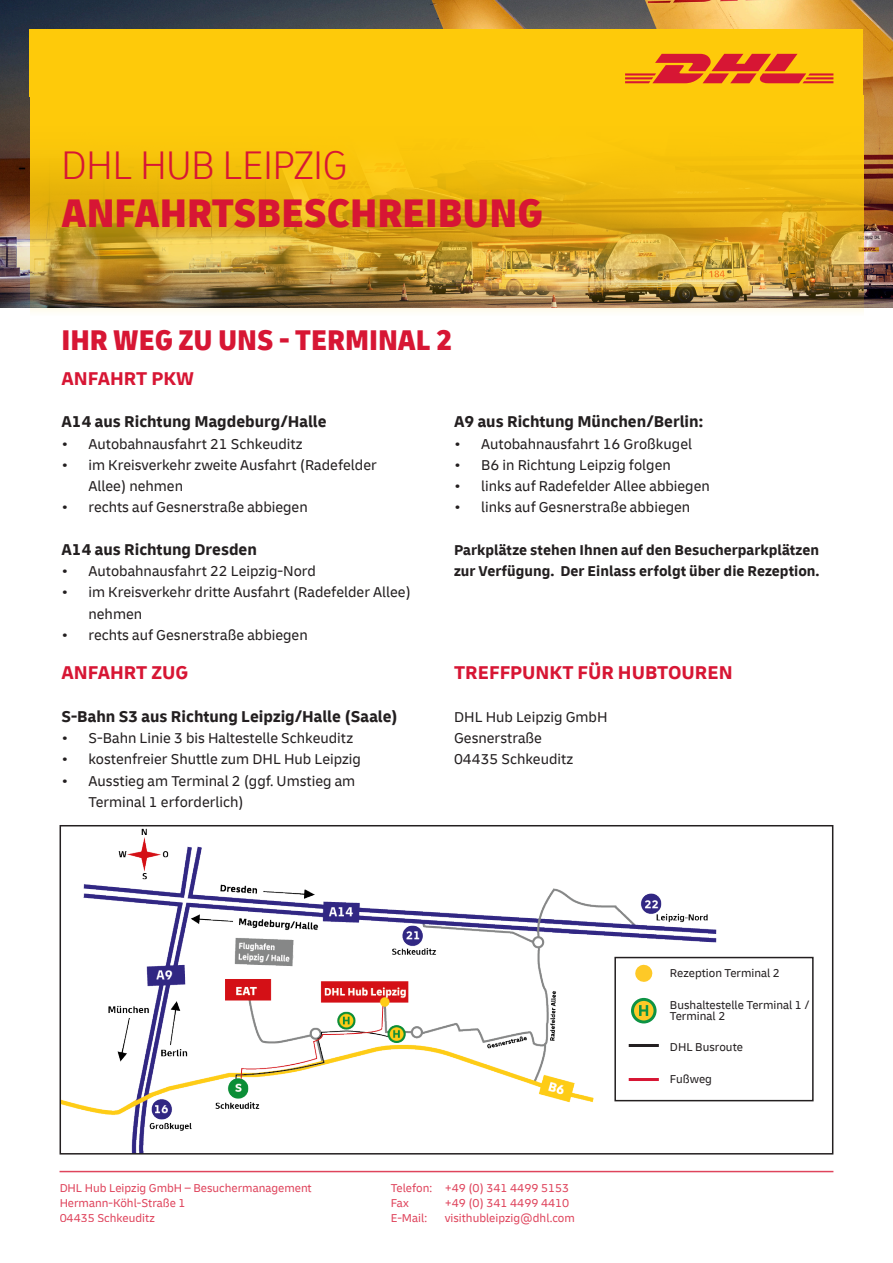
<style>
.page{position:relative;width:893px;height:1263px;background:#fff}
.page>*{position:absolute;margin:0;border:0;box-sizing:border-box;transform-origin:0 0}
._01_Headline_26pt__m{font:900 condensed 42px "Delivery Arabic";color:#d71634}
._01_Headline_26pt__m-2{font:300 condensed 42px "Delivery Arabic";color:#d71634}
._03_Copy_text_9pt_5m{font:900 condensed 30px "Delivery";color:#d71634}
._03_Copy_text_9pt_5m-2{font:700 19.5px "Delivery";color:#d71634}
._03_Copy_text_9pt_5m-3{font:700 16.5px "Delivery";color:#231f20}
._03_Copy_text_9pt_5m-4{font:15px/21.3px "Delivery";color:#231f20}
.t1{font:700 15px "Delivery";color:#231f20}
.t2{font:12px/15px "Delivery";color:#d71634}
._03_Copy_text_9pt_5m-5{font:12px/10.6px "Delivery";color:#231f20}
</style>
<div class="page">
<img style="left:0;top:0;width:893px;height:307px">
<img style="left:30px;top:97px;width:833px;height:215px">
<div style="left:30px;top:30px;width:833px;height:67px;background:#feca0a"></div>
<svg style="left:625px;top:54px;width:208px;height:29px"></svg>
<hr style="left:60px;top:1171px;width:773px;height:1px;background:#d71634">
<img style="left:63px;top:828px;width:653px;height:323px">
<div style="left:60px;top:825px;width:773px;height:329px;border:2px solid #231f20"></div>
<div style="left:614px;top:957px;width:200px;height:144px;border:2px solid #231f20"></div>
<svg style="left:633px;top:962px;width:22px;height:22px"></svg>
<svg style="left:632px;top:999px;width:23px;height:23px"></svg>
<div style="left:631px;top:998px;width:26px;height:25px;border:3px solid #0d9344;border-radius:50%"></div>
<svg style="left:639px;top:1005px;width:9px;height:11px"></svg>
<hr style="left:629px;top:1044px;width:30px;height:3px;background:#231f20">
<hr style="left:629px;top:1078px;width:30px;height:3px;background:#d71634">
<p class="_01_Headline_26pt__m-2" style="left:61px;top:136px;width:288px">DHL HUB LEIPZIG</p>
<p class="_01_Headline_26pt__m" style="left:61px;top:188px;width:483px">ANFAHRTSBESCHREIBUNG</p>
<p class="_03_Copy_text_9pt_5m" style="left:61px;top:321px;width:392px">IHR WEG ZU UNS - TERMINAL 2</p>
<p class="_03_Copy_text_9pt_5m-2" style="left:61px;top:366px;width:134px">ANFAHRT PKW</p>
<p class="_03_Copy_text_9pt_5m-3" style="left:61px;top:411px;width:267px">A14 aus Richtung Magdeburg/Halle</p>
<p class="_03_Copy_text_9pt_5m-4" style="left:61px;top:433px;width:243px">• Autobahnausfahrt 21 Schkeuditz</p>
<p class="_03_Copy_text_9pt_5m-4" style="left:88px;top:454px;width:290px;text-indent:-27px">• im Kreisverkehr zweite Ausfahrt (Radefelder<br>Allee) nehmen</p>
<p class="_03_Copy_text_9pt_5m-4" style="left:61px;top:497px;width:248px">• rechts auf Gesnerstraße abbiegen</p>
<p class="_03_Copy_text_9pt_5m-3" style="left:61px;top:539px;width:197px">A14 aus Richtung Dresden</p>
<p class="_03_Copy_text_9pt_5m-4" style="left:61px;top:560px;width:256px">• Autobahnausfahrt 22 Leipzig-Nord</p>
<p class="_03_Copy_text_9pt_5m-4" style="left:88px;top:582px;width:324px;text-indent:-27px">• im Kreisverkehr dritte Ausfahrt (Radefelder Allee) nehmen</p>
<p class="_03_Copy_text_9pt_5m-4" style="left:61px;top:624px;width:248px">• rechts auf Gesnerstraße abbiegen</p>
<p class="_03_Copy_text_9pt_5m-2" style="left:61px;top:661px;width:128px">ANFAHRT ZUG</p>
<p class="_03_Copy_text_9pt_5m-3" style="left:61px;top:706px;width:338px">S-Bahn S3 aus Richtung Leipzig/Halle (Saale)</p>
<p class="_03_Copy_text_9pt_5m-4" style="left:61px;top:727px;width:293px">• S-Bahn Linie 3 bis Haltestelle Schkeuditz</p>
<p class="_03_Copy_text_9pt_5m-4" style="left:61px;top:749px;width:301px">• kostenfreier Shuttle zum DHL Hub Leipzig</p>
<p class="_03_Copy_text_9pt_5m-4" style="left:88px;top:770px;width:268px;text-indent:-27px">• Ausstieg am Terminal 2 (ggf. Umstieg am<br>Terminal 1 erforderlich)</p>
<p class="_03_Copy_text_9pt_5m-3" style="left:454px;top:411px;width:250px">A9 aus Richtung München/Berlin:</p>
<p class="_03_Copy_text_9pt_5m-4" style="left:454px;top:433px;width:239px">• Autobahnausfahrt 16 Großkugel</p>
<p class="_03_Copy_text_9pt_5m-4" style="left:454px;top:454px;width:218px">• B6 in Richtung Leipzig folgen</p>
<p class="_03_Copy_text_9pt_5m-4" style="left:454px;top:475px;width:257px">• links auf Radefelder Allee abbiegen</p>
<p class="_03_Copy_text_9pt_5m-4" style="left:454px;top:497px;width:238px">• links auf Gesnerstraße abbiegen</p>
<p class="t1" style="left:454px;top:540px;width:367px">Parkplätze stehen Ihnen auf den Besucherparkplätzen</p>
<p class="t1" style="left:454px;top:562px;width:367px">zur Verfügung. Der Einlass erfolgt über die Rezeption.</p>
<p class="_03_Copy_text_9pt_5m-2" style="left:454px;top:661px;width:280px">TREFFPUNKT FÜR HUBTOUREN</p>
<p class="_03_Copy_text_9pt_5m-4" style="left:454px;top:706px;width:155px">DHL Hub Leipzig GmbH</p>
<p class="_03_Copy_text_9pt_5m-4" style="left:454px;top:727px;width:89px">Gesnerstraße</p>
<p class="_03_Copy_text_9pt_5m-4" style="left:454px;top:749px;width:121px">04435 Schkeuditz</p>
<p class="_03_Copy_text_9pt_5m-5" style="left:670px;top:968px;width:112px">Rezeption Terminal 2</p>
<p class="_03_Copy_text_9pt_5m-5" style="left:670px;top:999px;width:141px">Bushaltestelle Terminal 1 /<br>Terminal 2</p>
<p class="_03_Copy_text_9pt_5m-5" style="left:670px;top:1042px;width:74px">DHL Busroute</p>
<p class="_03_Copy_text_9pt_5m-5" style="left:670px;top:1074px;width:44px">Fußweg</p>
<p class="t2" style="left:60px;top:1180px;width:254px">DHL Hub Leipzig GmbH – Besuchermanagement<br>Hermann-Köhl-Straße 1<br>04435 Schkeuditz</p>
<p class="t2" style="left:391px;top:1180px;width:180px">Telefon: +49 (0) 341 4499 5153<br>Fax</p>
<p class="t2" style="left:445px;top:1195px;width:126px">+49 (0) 341 4499 4410</p>
<p class="t2" style="left:391px;top:1210px;width:38px">E-Mail:</p>
<p class="t2" style="left:445px;top:1210px;width:132px">visithubleipzig@dhl.com</p>
</div>
